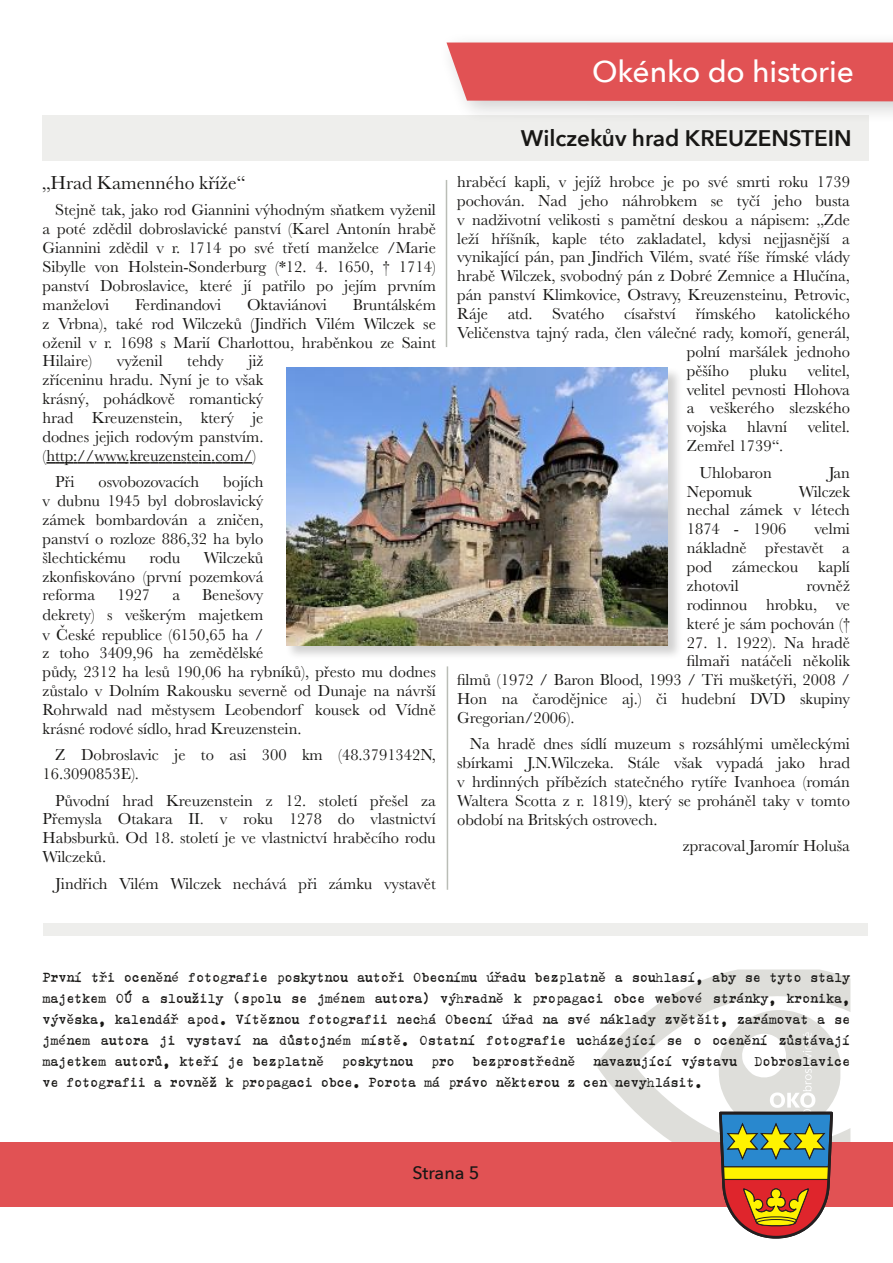
<style>
.page{position:relative;width:893px;height:1263px;background:#fff}
.page>*{position:absolute;margin:0;border:0;box-sizing:border-box;transform-origin:0 0}
.t1{font:500 30px "Avenir Next";letter-spacing:-.005em;color:#fff}
.t2{font:600 22.5px "Avenir Next";letter-spacing:-.005em;color:#181715}
.t3{font:19.5px "Baskerville";color:#181715}
.t4{font:500 18px "Avenir Next";letter-spacing:-.005em;color:#181715}
.t5{font:16.5px/18.9px "Baskerville";letter-spacing:-.005em;color:#181715;text-align:justify}
.t6{font:16.5px/21px "typewriter";letter-spacing:-.005em;color:#181715;text-align:justify}
</style>
<div class="page">
<svg style="left:597px;top:969px;width:253px;height:173px"></svg>
<svg style="left:46px;top:462px;width:206px;height:2px"></svg>
<hr style="left:446px;top:180px;width:1px;height:167px;background:#babdb6">
<hr style="left:447px;top:666px;width:1px;height:224px;background:#babdb6">
<div style="left:285px;top:368px;width:398px;height:293px;background:#181715;opacity:.2"></div>
<img style="left:286px;top:368px;width:382px;height:278px">
<div style="left:42px;top:115px;width:826px;height:45px;background:#eeeeec"></div>
<div style="left:43px;top:923px;width:824px;height:12px;background:#eeeeec"></div>
<div style="left:0;top:1142px;width:893px;height:64px;background:#e15254"></div>
<svg style="left:719px;top:1032px;width:114px;height:206px"></svg>
<div style="left:436px;top:32px;width:457px;height:93px;background:#181715;opacity:.2"></div>
<div style="left:446px;top:43px;width:447px;height:58px;background:#e15254"></div>
<h1 class="t1" style="left:592px;top:52px;width:263px">Okénko do historie</h1>
<p class="t3" style="left:43px;top:171px;width:205px">„Hrad Kamenného kříže“</p>
<p class="t5" style="left:43px;top:201px;width:395px;text-indent:13px">Stejně tak, jako rod Giannini výhodným sňatkem vyženil a poté zdědil dobroslavické panství (Karel Antonín hrabě Giannini zdědil v r. 1714 po své třetí manželce /Marie Sibylle von Holstein-Sonderburg (*12. 4. 1650, † 1714) panství Dobroslavice, které jí patřilo po jejím prvním manželovi</p>
<p class="t5" style="left:135px;top:295px;width:88px">Ferdinandovi</p>
<p class="t5" style="left:247px;top:295px;width:82px">Oktaviánovi</p>
<p class="t5" style="left:43px;top:295px;width:395px;text-indent:310px">Bruntálském z Vrbna), také rod Wilczeků (Jindřich Vilém Wilczek se oženil v r. 1698 s Marií Charlottou, hraběnkou ze Saint Hilaire)</p>
<p class="t5" style="left:43px;top:352px;width:223px;text-indent:206px">již zříceninu hradu. Nyní je to však krásný, pohádkově romantický hrad Kreuzenstein, který je dodnes jejich rodovým panstvím. (http://www.kreuzenstein.com/)</p>
<p class="t5" style="left:55px;top:472px;width:21px">Při</p>
<p class="t5" style="left:98px;top:472px;width:102px">osvobozovacích</p>
<p class="t5" style="left:117px;top:352px;width:47px">vyženil</p>
<p class="t5" style="left:187px;top:352px;width:38px">tehdy</p>
<p class="t5" style="left:43px;top:472px;width:222px;text-indent:181px">bojích v dubnu 1945 byl dobroslavický zámek bombardován a zničen, panství o rozloze 886,32 ha bylo šlechtickému</p>
<p class="t5" style="left:43px;top:548px;width:222px;text-indent:161px">Wilczeků zkonfiskováno (první pozemková reforma</p>
<p class="t5" style="left:150px;top:548px;width:32px">rodu</p>
<p class="t5" style="left:43px;top:585px;width:395px;text-align:left;text-indent:160px">Benešovy<br>dekrety) s veškerým majetkem<br>v České republice (6150,65 ha /<br>z toho 3409,96 ha zemědělské<br>půdy, 2312 ha lesů 190,06 ha rybníků), přesto mu dodnes zůstalo v Dolním Rakousku severně od Dunaje na návrší Rohrwald nad městysem Leobendorf kousek od Vídně krásné rodové sídlo, hrad Kreuzenstein.</p>
<p class="t5" style="left:43px;top:745px;width:395px;text-indent:13px">Z Dobroslavic je to asi 300 km (48.3791342N,<br>16.3090853E).</p>
<p class="t5" style="left:43px;top:791px;width:395px;text-indent:13px">Původní hrad Kreuzenstein z 12. století přešel za Přemysla Otakara II. v roku 1278 do vlastnictví Habsburků. Od 18. století je ve vlastnictví hraběcího rodu Wilczeků.</p>
<p class="t5" style="left:55px;top:874px;width:382px">Jindřich Vilém Wilczek nechává při zámku vystavět</p>
<p class="t5" style="left:117px;top:586px;width:34px">1927</p>
<p class="t5" style="left:172px;top:586px;width:9px">a</p>
<h2 class="t2" style="left:521px;top:124px;width:332px">Wilczekův hrad KREUZENSTEIN</h2>
<p class="t5" style="left:457px;top:172px;width:394px">hraběcí kapli, v jejíž hrobce je po své smrti roku 1739</p>
<p class="t5" style="left:457px;top:191px;width:394px">pochován. Nad jeho náhrobkem se tyčí jeho busta</p>
<p class="t5" style="left:457px;top:210px;width:394px">v nadživotní velikosti s pamětní deskou a nápisem: „Zde</p>
<p class="t5" style="left:457px;top:229px;width:394px">leží hříšník, kaple této zakladatel, kdysi nejjasnější a</p>
<p class="t5" style="left:457px;top:248px;width:394px">vynikající pán, pan Jindřich Vilém, svaté říše římské vlády</p>
<p class="t5" style="left:457px;top:266px;width:394px">hrabě Wilczek, svobodný pán z Dobré Zemnice a Hlučína,</p>
<p class="t5" style="left:457px;top:285px;width:394px">pán panství Klimkovice, Ostravy, Kreuzensteinu, Petrovic,</p>
<p class="t5" style="left:457px;top:304px;width:394px">Ráje atd. Svatého císařství římského katolického</p>
<p class="t5" style="left:457px;top:323px;width:394px">Veličenstva tajný rada, člen válečné rady, komoří, generál,</p>
<p class="t5" style="left:687px;top:342px;width:165px">polní maršálek jednoho</p>
<p class="t5" style="left:687px;top:361px;width:44px">pěšího</p>
<p class="t5" style="left:750px;top:361px;width:39px">pluku</p>
<p class="t5" style="left:687px;top:361px;width:165px;text-indent:121px">velitel, velitel pevnosti Hlohova a veškerého slezského vojska hlavní velitel.<br>Zemřel 1739“.</p>
<p class="t5" style="left:700px;top:463px;width:74px">Uhlobaron</p>
<p class="t5" style="left:829px;top:463px;width:23px">Jan</p>
<p class="t5" style="left:687px;top:482px;width:67px">Nepomuk</p>
<p class="t5" style="left:687px;top:482px;width:165px;text-indent:112px">Wilczek nechal zámek v létech 1874 - 1906</p>
<p class="t5" style="left:687px;top:519px;width:165px;text-indent:128px">velmi nákladně přestavět a pod zámeckou kaplí zhotovil</p>
<p class="t5" style="left:687px;top:576px;width:165px;text-indent:120px">rovněž rodinnou hrobku, ve které je sám pochován (†</p>
<p class="t5" style="left:687px;top:633px;width:165px">27. 1. 1922). Na hradě</p>
<p class="t5" style="left:687px;top:652px;width:165px">filmaři natáčeli několik</p>
<p class="t5" style="left:457px;top:670px;width:394px">filmů (1972 / Baron Blood, 1993 / Tři mušketýři, 2008 /</p>
<p class="t5" style="left:457px;top:689px;width:394px">Hon na čarodějnice aj.) či hudební DVD skupiny</p>
<p class="t5" style="left:457px;top:708px;width:119px">Gregorian/2006).</p>
<p class="t5" style="left:457px;top:735px;width:394px;text-indent:13px">Na hradě dnes sídlí muzeum s rozsáhlými uměleckými sbírkami J.N.Wilczeka. Stále však vypadá jako hrad v hrdinných příbězích statečného rytíře Ivanhoea (román Waltera Scotta z r. 1819), který se proháněl taky v tomto období na Britských ostrovech.</p>
<p class="t5" style="left:683px;top:836px;width:169px">zpracoval Jaromír Holuša</p>
<p class="t6" style="left:43px;top:966px;width:809px">První tři oceněné fotografie poskytnou autoři Obecnímu úřadu bezplatně a souhlasí, aby se tyto staly majetkem OÚ a sloužily (spolu se jménem autora) výhradně k propagaci obce webové stránky, kronika, vývěska, kalendář apod. Vítěznou fotografii nechá Obecní úřad na své náklady zvětšit, zarámovat a se jménem autora ji vystaví na důstojném místě. Ostatní fotografie ucházející se o ocenění zůstávají majetkem autorů, kteří je bezplatně poskytnou pro bezprostředně navazující výstavu Dobroslavice ve fotografii a rovněž k propagaci obce. Porota má právo některou z cen nevyhlásit.</p>
<p class="t4" style="left:413px;top:1161px;width:68px">Strana 5</p>
</div>
